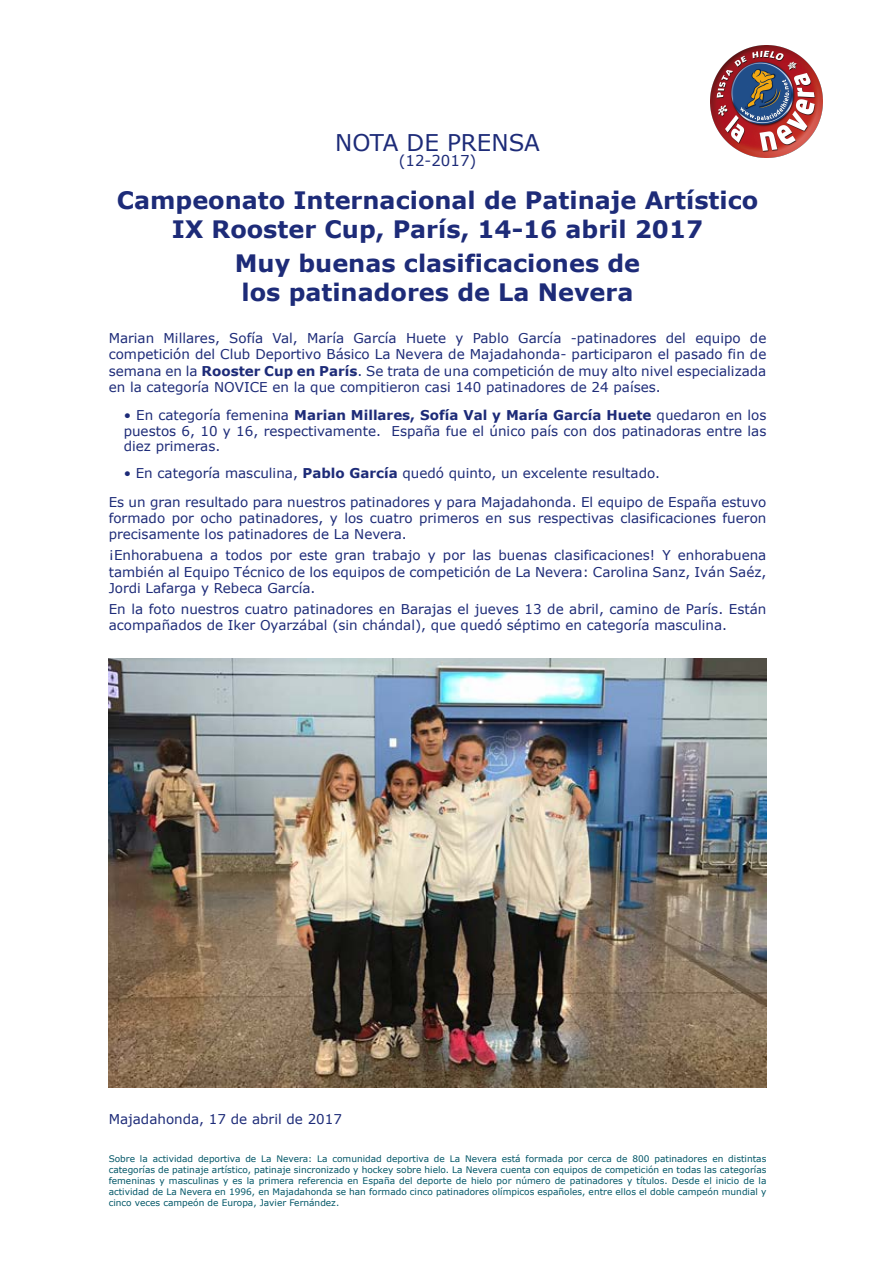
<style>
.page{position:relative;width:893px;height:1263px;background:#fff}
.page>*{position:absolute;margin:0;border:0;box-sizing:border-box;transform-origin:0 0}
.t1{font:700 24px/28.5px "Verdana";color:#1d2b78;text-align:center}
.t2{font:22.95px "Verdana";color:#1d2b78}
.t3{font:15px "Verdana";color:#1d2b78}
.t4{font:13.5px/16.2px "Verdana";color:#1d2b78;text-align:justify}
.t5{font:9px/10.8px "Verdana";color:#005667;text-align:justify}
.s1{font-weight:700}
</style>
<div class="page">
<img style="left:711px;top:46px;width:111px;height:111px">
<img style="left:109px;top:658px;width:657px;height:429px">
<h2 class="t2" style="left:335px;top:128px;width:206px">NOTA DE PRENSA</h2>
<p class="t3" style="left:399px;top:151px;width:79px">(12-2017)</p>
<h1 class="t1" style="left:117px;top:186px;width:643px">Campeonato Internacional de Patinaje Artístico<br>IX Rooster Cup, París, 14-16 abril 2017</h1>
<h1 class="t1" style="left:235px;top:249px;width:407px;text-align:left">Muy buenas clasificaciones de los patinadores de La Nevera</h1>
<p class="t4" style="left:109px;top:330px;width:659px">Marian Millares, Sofía Val, María García Huete y Pablo García -patinadores del equipo de competición del Club Deportivo Básico La Nevera de Majadahonda- participaron el pasado fin de semana en la <span class="s1">Rooster Cup en París</span>. Se trata de una competición de muy alto nivel especializada en la categoría NOVICE en la que compitieron casi 140 patinadores de 24 países.</p>
<p class="t4" style="left:124px;top:408px;width:644px;line-height:15.6px">• En categoría femenina <span class="s1">Marian Millares, Sofía Val y María García Huete</span> quedaron en los puestos 6, 10 y 16, respectivamente. España fue el único país con dos patinadoras entre las diez primeras.</p>
<p class="t4" style="left:109px;top:459px;width:659px;line-height:28.5px;text-indent:15px">• En categoría masculina, <span class="s1">Pablo García</span> quedó quinto, un excelente resultado.<br>Es un gran resultado para nuestros patinadores y para Majadahonda. El equipo de España estuvo</p>
<p class="t4" style="left:109px;top:510px;width:659px">formado por ocho patinadores, y los cuatro primeros en sus respectivas clasificaciones fueron precisamente los patinadores de La Nevera.</p>
<p class="t4" style="left:109px;top:547px;width:659px">¡Enhorabuena a todos por este gran trabajo y por las buenas clasificaciones! Y enhorabuena también al Equipo Técnico de los equipos de competición de La Nevera: Carolina Sanz, Iván Saéz, Jordi Lafarga y Rebeca García.</p>
<p class="t4" style="left:109px;top:601px;width:659px">En la foto nuestros cuatro patinadores en Barajas el jueves 13 de abril, camino de París. Están acompañados de Iker Oyarzábal (sin chándal), que quedó séptimo en categoría masculina.</p>
<p class="t4" style="left:109px;top:1111px;width:235px">Majadahonda, 17 de abril de 2017</p>
<p class="t5" style="left:109px;top:1154px;width:659px">Sobre la actividad deportiva de La Nevera: La comunidad deportiva de La Nevera está formada por cerca de 800 patinadores en distintas categorías de patinaje artístico, patinaje sincronizado y hockey sobre hielo. La Nevera cuenta con equipos de competición en todas las categorías femeninas y masculinas y es la primera referencia en España del deporte de hielo por número de patinadores y títulos. Desde el inicio de la actividad de La Nevera en 1996, en Majadahonda se han formado cinco patinadores olímpicos españoles, entre ellos el doble campeón mundial y cinco veces campeón de Europa, Javier Fernández.</p>
</div>
